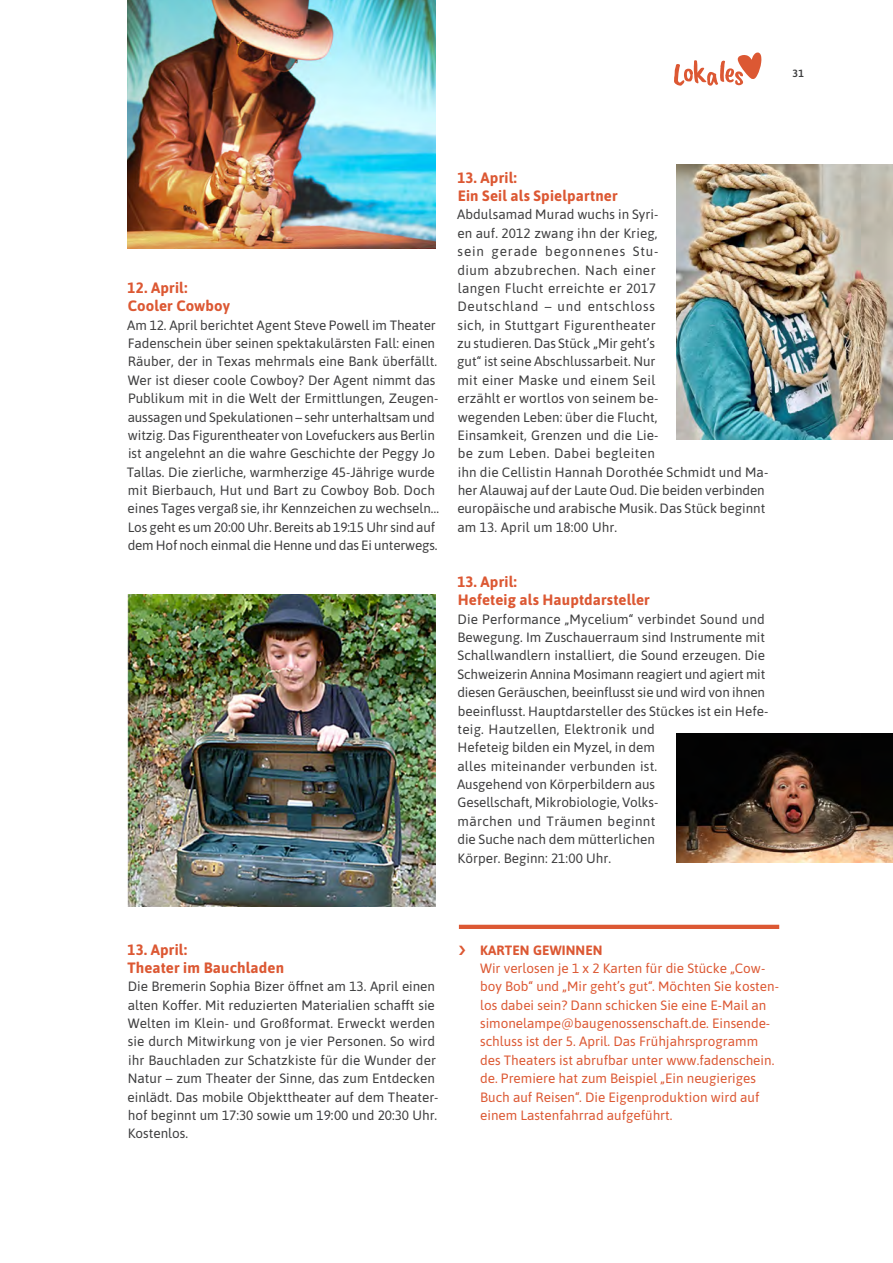
<style>
.page{position:relative;width:893px;height:1263px;background:#fff}
.page>*{position:absolute;margin:0;border:0;box-sizing:border-box;transform-origin:0 0}
.t1{font:700 15px/18px "Asap";letter-spacing:.01em;color:#dc5833}
.t2{font:13.5px/18.3px "Asap";color:#3e3e3f}
.t3{font:13.5px/18.3px "Asap";color:#dc5833}
.t4{font:700 13.5px "Asap";letter-spacing:.01em;color:#dc5833}
.t5{font:600 10.5px "Asap";color:#3e3e3f}
</style>
<div class="page">
<img style="left:127px;top:0;width:309px;height:248px">
<img style="left:677px;top:164px;width:216px;height:276px">
<img style="left:677px;top:734px;width:216px;height:128px">
<img style="left:127px;top:594px;width:309px;height:313px">
<hr style="left:459px;top:925px;width:320px;height:4px;background:#dc5833">
<svg style="left:674px;top:52px;width:87px;height:34px"></svg>
<p class="t5" style="left:792px;top:66px;width:13px">31</p>
<p class="t1" style="left:128px;top:278px;width:104px">12. April:<br>Cooler Cowboy</p>
<p class="t2" style="left:127px;top:315px;width:314px">Am 12. April berichtet Agent Steve Powell im Theater Fadenschein über seinen spektakulärsten Fall: einen Räuber, der in Texas mehrmals eine Bank überfällt.<br>Wer ist dieser coole Cowboy? Der Agent nimmt das Publikum mit in die Welt der Ermittlungen, Zeugen&shy;aussagen und Spekulationen – sehr unterhaltsam und witzig. Das Figurentheater von Lovefuckers aus Berlin ist angelehnt an die wahre Geschichte der Peggy Jo Tallas. Die zierliche, warmherzige 45-Jährige wurde mit Bierbauch, Hut und Bart zu Cowboy Bob. Doch eines Tages vergaß sie, ihr Kennzeichen zu wechseln… Los geht es um 20:00 Uhr. Bereits ab 19:15 Uhr sind auf dem Hof noch einmal die Henne und das Ei unterwegs.</p>
<p class="t1" style="left:457px;top:167px;width:162px">13. April:<br>Ein Seil als Spielpartner</p>
<p class="t2" style="left:457px;top:205px;width:313px">Abdulsamad Murad wuchs in Syri-<br>en auf. 2012 zwang ihn der Krieg,<br>sein gerade begonnenes Stu-<br>dium abzubrechen. Nach einer<br>langen Flucht erreichte er 2017<br>Deutschland – und entschloss<br>sich, in Stuttgart Figurentheater<br>zu studieren. Das Stück „Mir geht’s<br>gut“ ist seine Abschlussarbeit. Nur<br>mit einer Maske und einem Seil<br>erzählt er wortlos von seinem be-<br>wegenden Leben: über die Flucht,<br>Einsamkeit, Grenzen und die Lie-<br>be zum Leben. Dabei begleiten<br>ihn die Cellistin Hannah Dorothée Schmidt und Ma&shy;her Alauwaj auf der Laute Oud. Die beiden verbinden europäische und arabische Musik. Das Stück beginnt am 13. April um 18:00 Uhr.</p>
<p class="t1" style="left:457px;top:572px;width:194px">13. April:<br>Hefeteig als Hauptdarsteller</p>
<p class="t2" style="left:457px;top:609px;width:312px">Die Performance „Mycelium“ verbindet Sound und Bewegung. Im Zuschauerraum sind Instrumente mit Schallwandlern installiert, die Sound erzeugen. Die Schweizerin Annina Mosimann reagiert und agiert mit diesen Geräuschen, beeinflusst sie und wird von ihnen beeinflusst. Hauptdarsteller des Stückes ist ein Hefe&shy;teig. Hautzellen, Elektronik und<br>Hefeteig bilden ein Myzel, in dem<br>alles miteinander verbunden ist.<br>Ausgehend von Körperbildern aus<br>Gesellschaft, Mikrobiologie, Volks-<br>märchen und Träumen beginnt<br>die Suche nach dem mütterlichen<br>Körper. Beginn: 21:00 Uhr.</p>
<p class="t1" style="left:127px;top:939px;width:158px">13. April:<br>Theater im Bauchladen</p>
<p class="t2" style="left:128px;top:977px;width:312px">Die Bremerin Sophia Bizer öffnet am 13. April einen alten Koffer. Mit reduzierten Materialien schafft sie Welten im Klein- und Großformat. Erweckt werden sie durch Mitwirkung von je vier Personen. So wird ihr Bauchladen zur Schatzkiste für die Wunder der Natur – zum Theater der Sinne, das zum Entdecken einlädt. Das mobile Objekttheater auf dem Theater&shy;hof beginnt um 17:30 sowie um 19:00 und 20:30 Uhr.<br>Kostenlos.</p>
<p class="t4" style="left:480px;top:940px;width:124px">KARTEN GEWINNEN</p>
<p class="t3" style="left:480px;top:958px;width:300px">Wir verlosen je 1 x 2 Karten für die Stücke „Cow&shy;boy Bob“ und „Mir geht’s gut“. Möchten Sie kosten&shy;los dabei sein? Dann schicken Sie eine E-Mail an simonelampe@baugenossenschaft.de. Einsende&shy;schluss ist der 5. April. Das Frühjahrsprogramm des Theaters ist abrufbar unter www.fadenschein. de. Premiere hat zum Beispiel „Ein neugieriges Buch auf Reisen“. Die Eigenproduktion wird auf einem Lastenfahrrad aufgeführt.</p>
</div>
